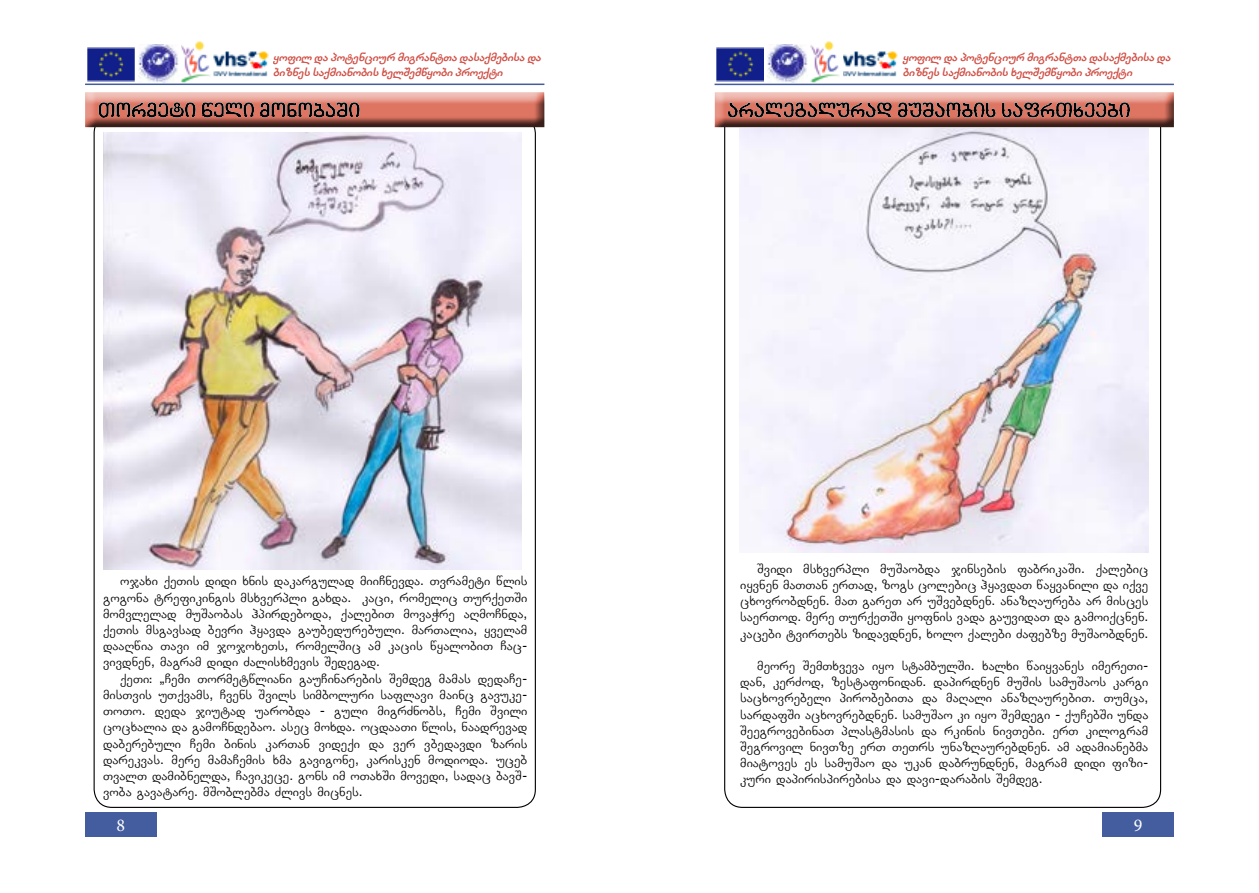
<style>
.page{position:relative;width:1259px;height:893px;background:#fff}
.page>*{position:absolute;margin:0;border:0;box-sizing:border-box;transform-origin:0 0}
.t1{font:18px "Minion Pro";color:#fff}
.t2{font:13.5px/16.2px "A Kolkhety N";color:#000;text-align:justify}
.t3{font:italic 700 12px/14.4px "A Kolkhety N";color:#d04f45}
</style>
<div class="page">
<div style="left:85px;top:812px;width:71px;height:25px;background:#445d9e"></div>
<div style="left:1102px;top:812px;width:72px;height:25px;background:#445d9e"></div>
<img style="left:87px;top:48px;width:47px;height:33px">
<img style="left:138px;top:44px;width:40px;height:37px">
<img style="left:181px;top:41px;width:33px;height:40px">
<img style="left:214px;top:51px;width:55px;height:26px">
<img style="left:717px;top:48px;width:46px;height:33px">
<img style="left:767px;top:44px;width:40px;height:37px">
<img style="left:810px;top:41px;width:30px;height:40px">
<img style="left:843px;top:51px;width:55px;height:26px">
<div style="left:74px;top:81px;width:479px;height:47px;background:#fff;opacity:.75"></div>
<div style="left:78px;top:85px;width:477px;height:43px;background:#000;opacity:.75"></div>
<img style="left:103px;top:132px;width:418px;height:438px">
<div style="left:703px;top:81px;width:479px;height:47px;background:#fff;opacity:.75"></div>
<div style="left:708px;top:85px;width:477px;height:43px;background:#000;opacity:.75"></div>
<img style="left:739px;top:128px;width:409px;height:425px">
<p class="t3" style="left:273px;top:51px;width:269px">YOFIL DA POTENCIUR MIGRANTTA DASAQMEBISA DA<br>BIZNES SAQMIANOBIS XELSEMWYOBI PROEQTI</p>
<p class="t3" style="left:902px;top:51px;width:269px">YOFIL DA POTENCIUR MIGRANTTA DASAQMEBISA DA<br>BIZNES SAQMIANOBIS XELSEMWYOBI PROEQTI</p>
<p class="t2" style="left:103px;top:574px;width:426px;text-indent:17px">OJAXI QETIS DIDI XNIS DAKARGULAD MIICNEVDA. TVRAMETI WLIS GOGONA TREFIKINGIS MSXVERPLI GAXDA. KACI, ROMELIC TURQETSI MOMVLELAD MUSAOBAS HPIRDEBODA, QALEBIT MOVAWRE ARMOCNDA, QETIS MSGAVSAD BEVRI HYAVDA GAUBEDUREBULI. MARTALIA, YVELAM DAARWIA TAVI IM JOJOXETS, ROMELSIC AM KACIS WYALOBIT CAC-VIVDNEN, MAGRAM DIDI ZALISXMEVIS SEDEGAD.</p>
<p class="t2" style="left:103px;top:671px;width:426px;text-indent:17px">QETI: „CEMI TORMETWLIANI GAUCINAREBIS SEMDEG MAMAS DEDACE-MISTVIS UTQVAMS, CVENS SVILS SIMBOLURI SAFLAVI MAINC GAVUKE-TOTO. DEDA JIUTAD UAROBDA - GULI MIGRZNOBS, CEMI SVILI COCXALIA DA GAMOCNDEBAO. ASEC MOXDA. OCDAATI WLIS, NAADREVAD DABEREBULI CEMI BINIS KARTAN VIDEQI DA VER VBEDAVDI ZARIS DAREKVAS. MERE MAMACEMIS XMA GAVIGONE, KARISKEN MODIODA. UCEB TVALT DAMIBNELDA, CAVIKECE. GONS IM OTAXSI MOVEDI, SADAC BAVS-VOBA GAVATARE. MSOBLEBMA ZLIVS MICNES.</p>
<p class="t2" style="left:740px;top:561px;width:410px;text-indent:17px">SVIDI MSXVERPLI MUSAOBDA JINSEBIS FABRIKASI. QALEBIC IYVNEN MATTAN ERTAD, ZOGS COLEBIC HYAVDAT WAYVANILI DA IQVE CXOVROBDNEN. MAT GARET AR USVEBDNEN. ANAZRAUREBA AR MISCES SAERTOD. MERE TURQETSI YOFNIS VADA GAUVIDAT DA GAMOIQCNEN.<br>KACEBI TVIRTEBS ZIDAVDNEN, XOLO QALEBI ZAFEBZE MUSAOBDNEN.</p>
<p class="t2" style="left:740px;top:658px;width:410px;text-indent:17px">MEORE SEMTXVEVA IYO STAMBULSI. XALXI WAIYVANES IMERETI-DAN, KERZOD, ZESTAFONIDAN. DAPIRDNEN MUSIS SAMUSAOS KARGI SACXOVREBELI PIROBEBITA DA MARALI ANAZRAUREBIT. TUMCA, SARDAFSI ACXOVREBDNEN. SAMUSAO KI IYO SEMDEGI - QUCEBSI UNDA SEEGROVEBINAT PLASTMASIS DA RKINIS NIVTEBI. ERT KILOGRAM SEGROVIL NIVTZE ERT TETRS UNAZRAUREBDNEN. AM ADAMIANEBMA MIATOVES ES SAMUSAO DA UKAN DABRUNDNEN, MAGRAM DIDI FIZI-KURI DAPIRISPIREBISA DA DAVI-DARABIS SEMDEG.</p>
<h1 class="t1" style="left:116px;top:813px;width:10px">8</h1>
<h1 class="t1" style="left:1134px;top:813px;width:10px">9</h1>
</div>
